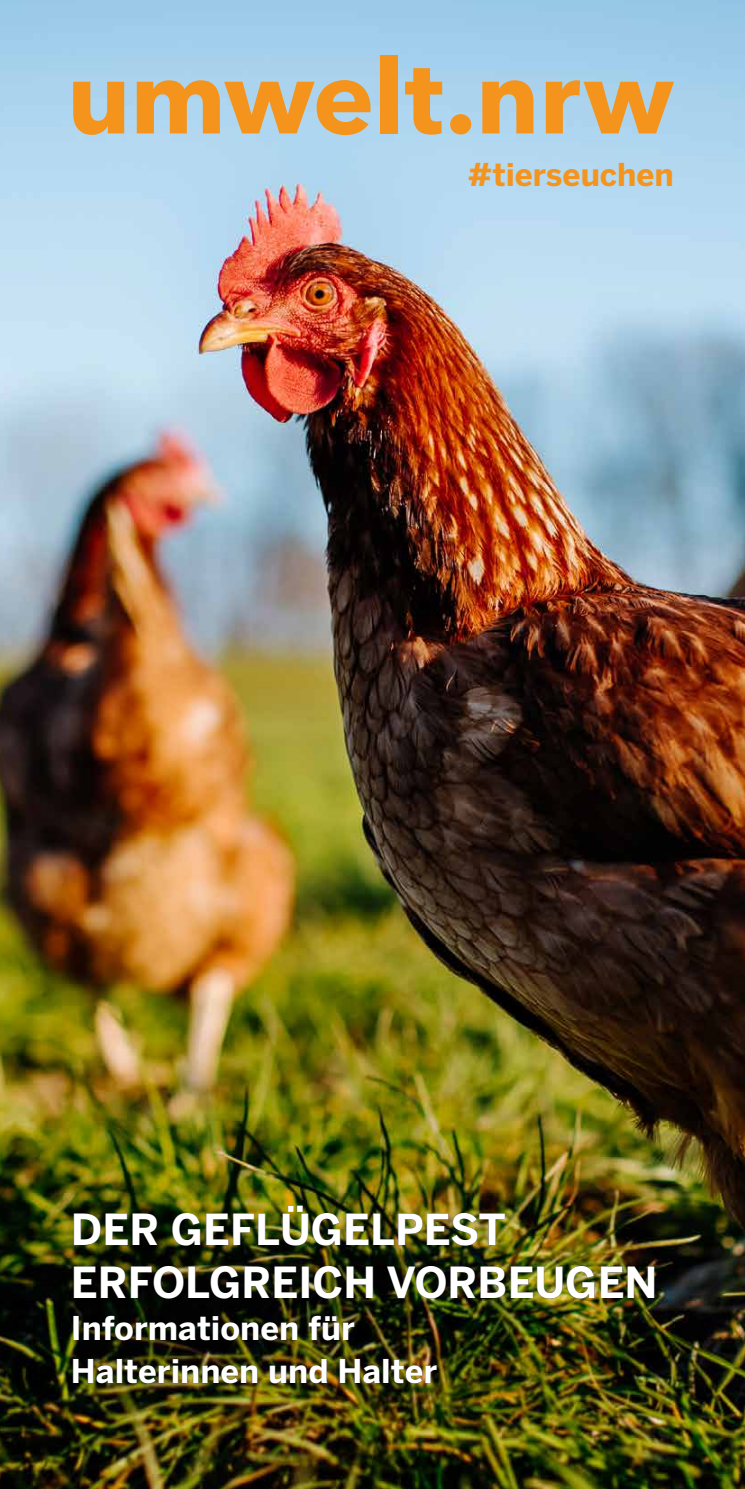
<style>
.page{position:relative;width:745px;height:1489px;background:#fff}
.page>*{position:absolute;margin:0;border:0;box-sizing:border-box;transform-origin:0 0}
.t1{font:700 103.75px "Avenir Next";letter-spacing:-.005em;color:#f4941d}
.t2{font:700 42.5px/52.5px "Benton Sans";color:#fff}
.t3{font:700 32.5px/42.5px "Benton Sans";color:#fff}
.t4{font:700 31.25px "Benton Sans";color:#f4941d}
</style>
<div class="page">
<img style="left:0;top:0;width:744px;height:1488px">
<p class="t1" style="left:67px;top:7px;width:608px">umwelt.nrw</p>
<p class="t4" style="left:468px;top:156px;width:207px">#tierseuchen</p>
<h2 class="t2" style="left:71px;top:1202px;width:588px">DER GEFLÜGELPEST<br>ERFOLGREICH VORBEUGEN</h2>
<p class="t3" style="left:71px;top:1306px;width:367px">Informationen für<br>Halterinnen und Halter</p>
</div>
